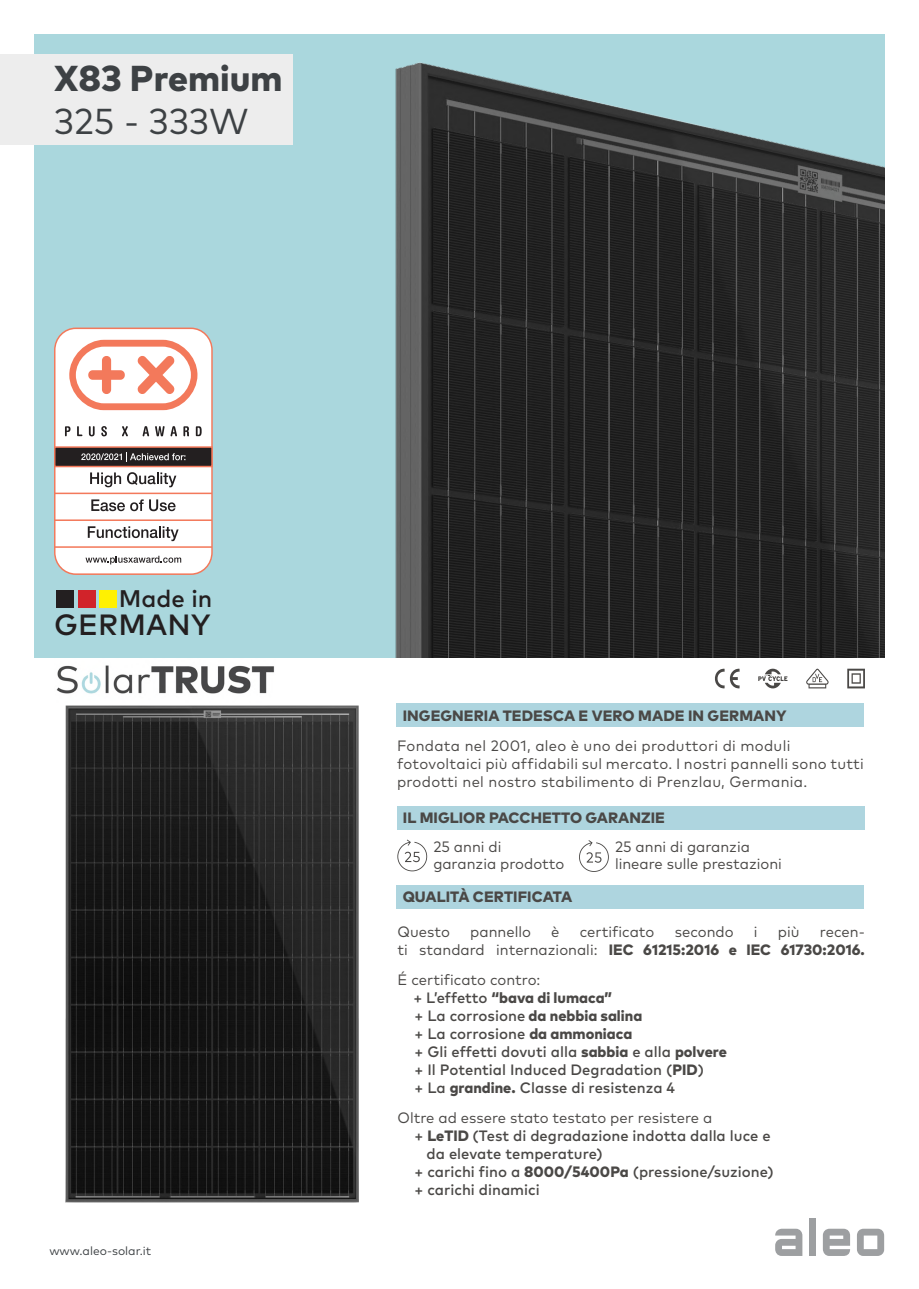
<style>
.page{position:relative;width:919px;height:1289px;background:#fff}
.page>*{position:absolute;margin:0;border:0;box-sizing:border-box;transform-origin:0 0}
.t1{font:800 36px "Mark Pro";color:#3d4144}
.t2{font:36px "Mark Pro";color:#3d4144}
.t3{font:500 29.25px "Mark Pro";letter-spacing:.005em;color:#231f20}
.t4{font:500 24px "Mark Pro";color:#231f20}
.Front_Body_Headline{font:500 15px "Mark Pro";color:#4a4846}
.Front_Body_Headline-2{font:15px/18px "Mark Pro";color:#4a4846;text-align:right}
.Front_Body_Headline-3{font:15px/18px "Mark Pro";letter-spacing:.02em;color:#4a4846}
.Table_Headline{font:800 15px "Mark Pro";letter-spacing:.005em;color:#4a4846}
.Front_Body_Headline-4{font:800 15px "Mark Pro";color:#4a4846}
.t5{font:12px "Mark Pro";color:#3d4144}
.s1{font-weight:800}
.s2{font-weight:500}
</style>
<div class="page">
<div style="left:34px;top:34px;width:850px;height:623px;background:#aad7dd"></div>
<div style="left:0;top:54px;width:292px;height:91px;background:#ededed"></div>
<img style="left:395px;top:62px;width:489px;height:595px">
<img style="left:66px;top:705px;width:292px;height:497px">
<div style="left:56px;top:590px;width:17px;height:17px;background:#231f20"></div>
<div style="left:100px;top:590px;width:17px;height:17px;background:#fff101"></div>
<div style="left:78px;top:590px;width:17px;height:17px;background:#d1232a"></div>
<svg style="left:775px;top:1228px;width:27px;height:27px"></svg>
<div style="left:809px;top:1218px;width:7px;height:37px;background:#9d9fa1"></div>
<svg style="left:822px;top:1228px;width:28px;height:27px"></svg>
<svg style="left:857px;top:1228px;width:27px;height:27px"></svg>
<img style="left:56px;top:665px;width:218px;height:29px">
<svg style="left:715px;top:668px;width:24px;height:20px"></svg>
<svg style="left:758px;top:668px;width:29px;height:20px"></svg>
<svg style="left:806px;top:668px;width:22px;height:20px"></svg>
<svg style="left:847px;top:668px;width:17px;height:20px"></svg>
<div style="left:396px;top:703px;width:468px;height:24px;background:#aed5df"></div>
<div style="left:396px;top:884px;width:468px;height:24px;background:#aed5df"></div>
<svg style="left:397px;top:839px;width:30px;height:32px"></svg>
<svg style="left:579px;top:840px;width:29px;height:31px"></svg>
<div style="left:397px;top:805px;width:467px;height:24px;background:#aed5df"></div>
<div style="left:55px;top:328px;width:157px;height:246px;background:#fff;border-radius:21px"></div>
<div style="left:54px;top:327px;width:159px;height:248px;border:1px solid #f3795b;border-radius:21px"></div>
<svg style="left:65px;top:426px;width:5px;height:10px"></svg>
<svg style="left:77px;top:426px;width:5px;height:10px"></svg>
<svg style="left:89px;top:426px;width:6px;height:10px"></svg>
<svg style="left:101px;top:426px;width:6px;height:10px"></svg>
<svg style="left:122px;top:426px;width:6px;height:10px"></svg>
<svg style="left:143px;top:426px;width:6px;height:10px"></svg>
<svg style="left:155px;top:426px;width:9px;height:10px"></svg>
<svg style="left:170px;top:426px;width:7px;height:10px"></svg>
<svg style="left:183px;top:426px;width:6px;height:10px"></svg>
<svg style="left:196px;top:426px;width:6px;height:10px"></svg>
<svg style="left:69px;top:340px;width:128px;height:70px"></svg>
<hr style="left:55px;top:492px;width:157px;height:2px;background:#f3795b">
<hr style="left:55px;top:519px;width:157px;height:2px;background:#f3795b">
<hr style="left:55px;top:546px;width:157px;height:2px;background:#f3795b">
<svg style="left:85px;top:555px;width:96px;height:9px"></svg>
<svg style="left:91px;top:499px;width:84px;height:12px"></svg>
<svg style="left:90px;top:472px;width:31px;height:15px"></svg>
<svg style="left:127px;top:472px;width:49px;height:15px"></svg>
<svg style="left:88px;top:526px;width:90px;height:15px"></svg>
<div style="left:55px;top:447px;width:157px;height:19px;background:#231f20"></div>
<div style="left:54px;top:446px;width:159px;height:21px;border:1px solid #f3795b"></div>
<svg style="left:81px;top:452px;width:104px;height:9px"></svg>
<p class="t1" style="left:54px;top:51px;width:230px">X83 Premium</p>
<p class="t2" style="left:54px;top:94px;width:196px">325 - 333W</p>
<p class="t4" style="left:119px;top:580px;width:95px">Made in</p>
<p class="t3" style="left:54px;top:603px;width:158px">GERMANY</p>
<p class="t5" style="left:49px;top:1241px;width:103px">www.aleo-solar.it</p>
<p class="Table_Headline" style="left:403px;top:704px;width:385px">INGEGNERIA TEDESCA E VERO MADE IN GERMANY</p>
<p class="Front_Body_Headline-3" style="left:397px;top:735px;width:395px">Fondata nel 2001, aleo è uno dei produttori di moduli</p>
<p class="Front_Body_Headline-3" style="left:397px;top:753px;width:468px">fotovoltaici più affidabili sul mercato. I nostri pannelli sono tutti prodotti nel nostro stabilimento di Prenzlau, Germania.</p>
<p class="Table_Headline" style="left:403px;top:806px;width:263px">IL MIGLIOR PACCHETTO GARANZIE</p>
<p class="Front_Body_Headline-2" style="left:433px;top:836px;width:70px">25 anni di</p>
<p class="Front_Body_Headline-2" style="left:433px;top:853px;width:132px">garanzia prodotto</p>
<p class="Table_Headline" style="left:403px;top:885px;width:171px">QUALITÀ CERTIFICATA</p>
<p class="Front_Body_Headline-2" style="left:615px;top:836px;width:136px">25 anni di garanzia</p>
<p class="Front_Body_Headline-2" style="left:615px;top:853px;width:168px">lineare sulle prestazioni</p>
<p class="Front_Body_Headline-2" style="left:397px;top:921px;width:54px">Questo</p>
<p class="Front_Body_Headline-2" style="left:470px;top:921px;width:62px">pannello</p>
<p class="Front_Body_Headline-2" style="left:551px;top:921px;width:10px">è</p>
<p class="Front_Body_Headline-2" style="left:579px;top:921px;width:76px">certificato</p>
<p class="Front_Body_Headline-2" style="left:674px;top:921px;width:60px">secondo</p>
<p class="Front_Body_Headline-2" style="left:753px;top:921px;width:5px">i</p>
<p class="Front_Body_Headline-2" style="left:777px;top:921px;width:23px">più</p>
<p class="Front_Body_Headline-2" style="left:397px;top:921px;width:469px">recen-<br>ti standard internazionali: <span class="s1">IEC 61215:2016 e IEC 61730:2016.</span></p>
<p class="Front_Body_Headline-2" style="left:397px;top:969px;width:144px">É certificato contro:</p>
<p class="Front_Body_Headline-4" style="left:413px;top:986px;width:200px"><span class="s2">+ L’effetto</span> “bava di lumaca”</p>
<p class="Front_Body_Headline-4" style="left:414px;top:1004px;width:229px"><span class="s2">+ La corrosione</span> da nebbia salina</p>
<p class="Front_Body_Headline" style="left:414px;top:1022px;width:219px">+ La corrosione <span class="s1">da ammoniaca</span></p>
<p class="Front_Body_Headline" style="left:414px;top:1040px;width:314px">+ Gli effetti dovuti alla <span class="s1">sabbia</span> e alla <span class="s1">polvere</span></p>
<p class="Front_Body_Headline" style="left:414px;top:1058px;width:291px">+ Il Potential Induced Degradation (<span class="s1">PID</span>)</p>
<p class="Front_Body_Headline" style="left:414px;top:1076px;width:262px">+ La <span class="s1">grandine.</span> Classe di resistenza 4</p>
<p class="Front_Body_Headline-2" style="left:397px;top:1107px;width:316px">Oltre ad essere stato testato per resistere a</p>
<p class="Front_Body_Headline" style="left:414px;top:1124px;width:357px">+ <span class="s1">LeTID</span> (Test di degradazione indotta dalla luce e</p>
<p class="Front_Body_Headline" style="left:426px;top:1142px;width:178px">da elevate temperature)</p>
<p class="Front_Body_Headline" style="left:414px;top:1160px;width:360px">+ carichi fino a <span class="s1">8000/5400Pa</span> (pressione/suzione)</p>
<p class="Front_Body_Headline" style="left:414px;top:1178px;width:127px">+ carichi dinamici</p>
</div>
